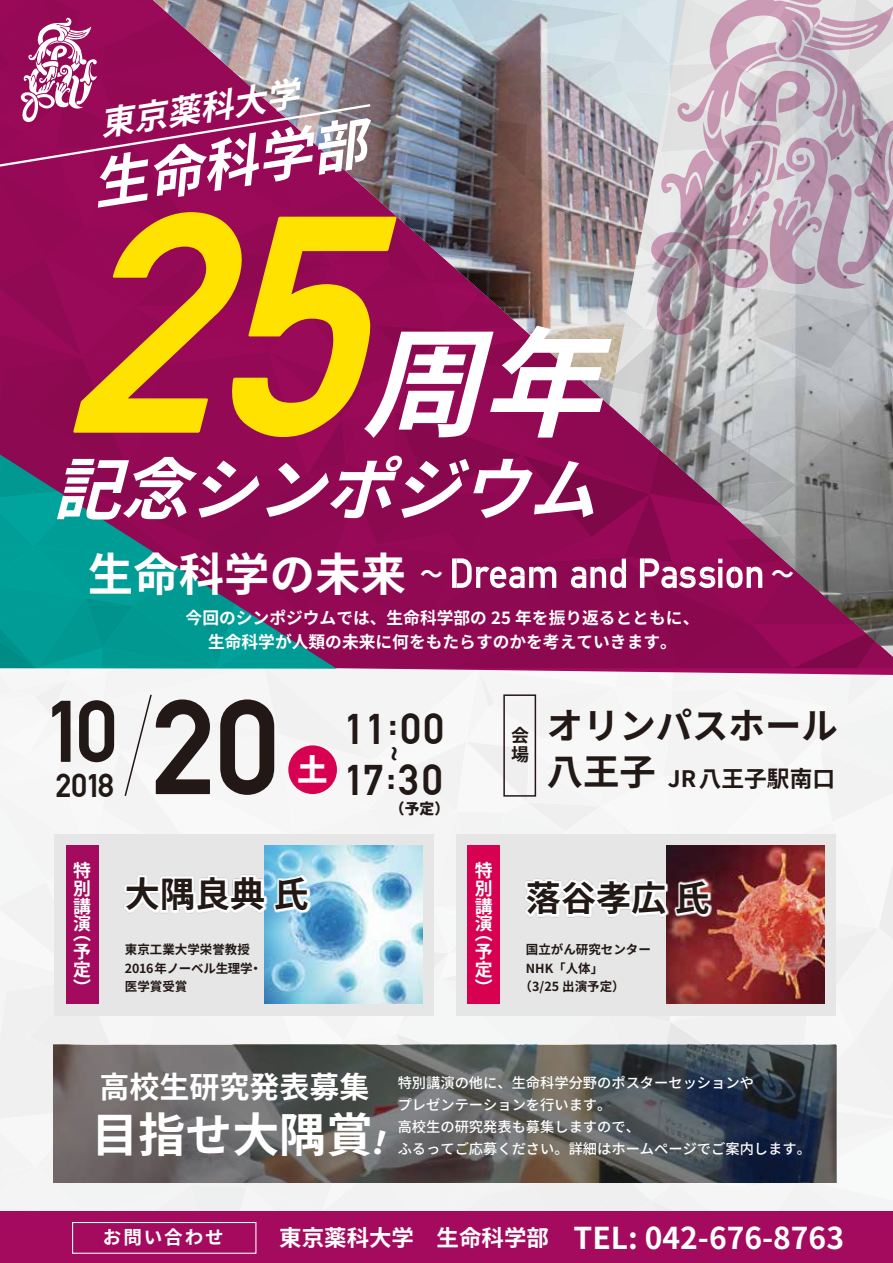
<style>
.page{position:relative;width:893px;height:1263px;background:#fff}
.page>*{position:absolute;margin:0;border:0;box-sizing:border-box;transform-origin:0 0}
.t1{font:italic 700 119.4px "Gen Shin Gothic";color:#fff}
.t2{font:86.25px "Alte DIN1451 Mittelschriftgepraegt";color:#221815}
.t3{font:italic 700 67.8px "Gen Shin Gothic";color:#fff}
.t4{font:italic 700 55.2px "Gen Shin Gothic";color:#fff}
.t5{font:700 46.95px "Gen Shin Gothic";color:#fff}
.t6{font:700 45.45px "Gen Shin Gothic";color:#fff}
.t7{font:42.9px/51.2px "Alte DIN1451 Mittelschriftgepraegt";letter-spacing:.06em;color:#221815}
.t8{font:700 36.45px/45.8px "Gen Shin Gothic";color:#221815}
.t9{font:700 35.1px "Gen Shin Gothic";color:#221815}
.t10{font:italic 700 33.45px "Gen Shin Gothic";color:#fff}
.t11{font:32.55px "Alte DIN1451 Mittelschriftgepraegt";color:#221815}
.t12{font:30.75px "Alte DIN1451 Mittelschriftgepraegt";color:#221815}
.t13{font:800 30.45px "Gen Shin Gothic";color:#fff}
.t14{font:700 30px "Gen Shin Gothic";color:#fff}
.t15{font:700 24.45px "Gen Shin Gothic";color:#fff;scale:.93 1}
.t16{font:700 22.65px "Gen Shin Gothic";color:#221815}
.t17{font:700 18.6px "Gen Shin Gothic";letter-spacing:.1em;color:#fff}
.t18{font:700 18px/18.9px "Gen Shin Gothic";color:#221815}
.t19{font:700 17.85px/17.9px "Gen Shin Gothic";color:#fff;text-align:justify}
.t20{font:700 16.8px/24px "Gen Shin Gothic";color:#fff;text-align:center}
.t21{font:800 14.85px "Gen Shin Gothic";color:#221815}
.t22{font:500 14.25px/21.8px "Gen Shin Gothic";color:#fff}
.t23{font:700 12.45px/18.6px "Gen Shin Gothic";color:#221815}
.s1{font-size:132.75px}
.s2{font-size:22.5px}
</style>
<div class="page">
<img style="left:0;top:0;width:893px;height:1263px">
<h3 class="t10" style="left:96px;top:99px;width:203px;rotate:-9deg">東京薬科大学</h3>
<h3 class="t4" style="left:86px;top:143px;width:278px;rotate:-9deg">生命科学部</h3>
<h1 class="t1" style="left:361px;top:292px;width:286px">周年</h1>
<h3 class="t3" style="left:53px;top:437px;width:570px">記念シンポジウム</h3>
<h3 class="t6" style="left:88px;top:539px;width:357px">生命科学の未来 <sup>～</sup></h3>
<p class="t20" style="left:186px;top:606px;width:515px">今回のシンポジウムでは、生命科学部の 25 年を振り返るとともに、生命科学が人類の未来に何をもたらすのかを考えていきます。</p>
<h3 class="t15" style="left:771px;top:556px;width:26px">～</h3>
<h2 class="t2" style="left:47px;top:680px;width:234px">10 <span class="s1">20</span></h2>
<h3 class="t11" style="left:56px;top:766px;width:59px">2018</h3>
<h3 class="t13" style="left:297px;top:745px;width:32px">土</h3>
<h3 class="t7" style="left:346px;top:703px;width:100px">11:00<br>17:30</h3>
<h3 class="t12" style="left:416px;top:746px;width:17px;rotate:90deg">~</h3>
<p class="t21" style="left:390px;top:797px;width:61px">（予定）</p>
<p class="t18" style="left:511px;top:726px;width:19px">会場</p>
<h3 class="t8" style="left:547px;top:702px;width:293px">オリンパスホール八王子</h3>
<h3 class="t16" style="left:668px;top:761px;width:169px">JR八王子駅南口</h3>
<p class="t19" style="left:475px;top:861px;width:19px">特別講演</p>
<p class="t19" style="left:475px;top:924px;width:19px">︵予定︶</p>
<p class="t19" style="left:73px;top:861px;width:19px">特別講演</p>
<p class="t19" style="left:73px;top:924px;width:19px">︵予定︶</p>
<p class="t23" style="left:526px;top:940px;width:126px">国立がん研究センター</p>
<h3 class="t9" style="left:125px;top:867px;width:185px">大隅良典 氏</h3>
<h3 class="t9" style="left:526px;top:871px;width:185px">落谷孝広 氏</h3>
<p class="t23" style="left:125px;top:940px;width:139px">東京工業大学栄誉教授<br>2016年ノーベル生理学・医学賞受賞</p>
<p class="t23" style="left:526px;top:958px;width:79px">NHK「人体」</p>
<p class="t23" style="left:520px;top:977px;width:107px">（3/25 出演予定）</p>
<h3 class="t14" style="left:99px;top:1064px;width:272px">高校生研究発表募集</h3>
<h3 class="t5" style="left:92px;top:1098px;width:283px">目指せ大隅賞</h3>
<p class="t22" style="left:398px;top:1072px;width:415px">特別講演の他に、生命科学分野のポスターセッションや<br>プレゼンテーションを行います。<br>高校生の研究発表も募集しますので、<br>ふるってご応募ください。詳細はホームページでご案内します。</p>
<h3 class="t17" style="left:103px;top:1223px;width:122px">お問い合わせ</h3>
<h3 class="t14" style="left:279px;top:1215px;width:566px"><span class="s2">東京薬科大学　生命科学部</span> TEL: 042-676-8763</h3>
</div>
